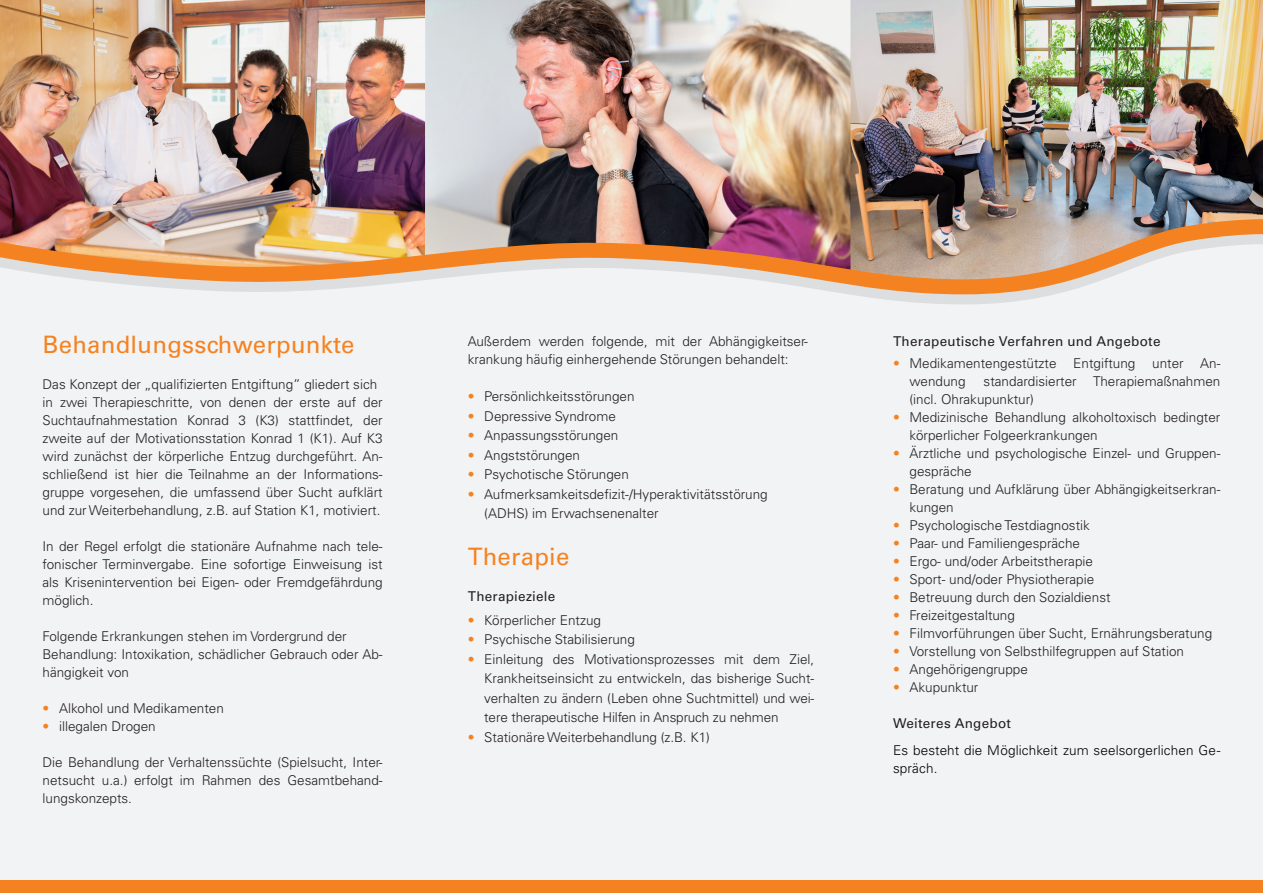
<style>
.page{position:relative;width:1263px;height:893px;background:#fff}
.page>*{position:absolute;margin:0;border:0;box-sizing:border-box;transform-origin:0 0}
.Überschschriften{font:24px "Univers LT Pro 55 Roman";letter-spacing:.01em;color:#f58220}
.Text{font:300 13.5px/18px "Univers LT Pro 45";color:#231f20}
.Fließtext{font:13.5px "Univers LT Pro 55 Roman";letter-spacing:.02em;color:#231f20}
.Fließtext-2{font:300 13.5px/18px "Univers LT Pro 45";letter-spacing:.01em;color:#000}
.s1{color:#f58220}
</style>
<div class="page">
<div style="left:0;top:233px;width:1263px;height:648px;background:#f2f3f4"></div>
<img style="left:0;top:0;width:425px;height:213px">
<img style="left:425px;top:0;width:425px;height:213px">
<img style="left:850px;top:0;width:413px;height:213px">
<img style="left:0;top:213px;width:1263px;height:89px">
<div style="left:0;top:881px;width:1263px;height:12px;background:#f58220"></div>
<p class="Überschschriften" style="left:43px;top:328px;width:314px">Behandlungsschwerpunkte</p>
<p class="Text" style="left:43px;top:375px;width:336px">Das Konzept der „qualifizierten Entgiftung” gliedert sich</p>
<p class="Text" style="left:43px;top:393px;width:342px;text-align:justify">in zwei Therapieschritte, von denen der erste auf der Suchtaufnahmestation Konrad 3 (K3) stattfindet, der zweite auf der Motivationsstation Konrad 1 (K1). Auf K3 wird zunächst der körperliche Entzug durchgeführt. An&shy;schließend ist hier die Teilnahme an der Informations&shy;gruppe vorgesehen, die umfassend über Sucht aufklärt und zur Weiterbehandlung, z.B. auf Station K1, motiviert.</p>
<p class="Text" style="left:43px;top:537px;width:342px;text-align:justify">In der Regel erfolgt die stationäre Aufnahme nach tele&shy;fonischer Terminvergabe. Eine sofortige Einweisung ist als Krisenintervention bei Eigen- oder Fremdgefährdung möglich.</p>
<p class="Text" style="left:43px;top:627px;width:306px">Folgende Erkrankungen stehen im Vordergrund der</p>
<p class="Text" style="left:43px;top:645px;width:342px">Behandlung: Intoxikation, schädlicher Gebrauch oder Ab&shy;hängigkeit von</p>
<p class="Text" style="left:43px;top:699px;width:183px"><span class="s1">•</span> Alkohol und Medikamenten</p>
<p class="Text" style="left:43px;top:717px;width:115px"><span class="s1">•</span> illegalen Drogen</p>
<p class="Text" style="left:43px;top:753px;width:342px;text-align:justify">Die Behandlung der Verhaltenssüchte (Spielsucht, Inter&shy;netsucht u.a.) erfolgt im Rahmen des Gesamtbehand&shy;lungskonzepts.</p>
<p class="Text" style="left:468px;top:332px;width:342px">Außerdem werden folgende, mit der Abhängigkeitser&shy;krankung häufig einhergehende Störungen behandelt:</p>
<p class="Text" style="left:468px;top:387px;width:168px"><span class="s1">•</span> Persönlichkeitsstörungen</p>
<p class="Text" style="left:468px;top:407px;width:150px"><span class="s1">•</span> Depressive Syndrome</p>
<p class="Text" style="left:468px;top:426px;width:152px"><span class="s1">•</span> Anpassungsstörungen</p>
<p class="Text" style="left:468px;top:446px;width:114px"><span class="s1">•</span> Angststörungen</p>
<p class="Text" style="left:468px;top:465px;width:163px"><span class="s1">•</span> Psychotische Störungen</p>
<p class="Text" style="left:468px;top:485px;width:301px"><span class="s1">•</span> Aufmerksamkeitsdefizit-/Hyperaktivitätsstörung</p>
<p class="Text" style="left:484px;top:504px;width:176px">(ADHS) im Erwachsenenalter</p>
<p class="Überschschriften" style="left:468px;top:540px;width:103px">Therapie</p>
<p class="Fließtext" style="left:468px;top:587px;width:89px">Therapieziele</p>
<p class="Text" style="left:468px;top:611px;width:135px"><span class="s1">•</span> Körperlicher Entzug</p>
<p class="Text" style="left:468px;top:630px;width:169px"><span class="s1">•</span> Psychische Stabilisierung</p>
<p class="Text" style="left:484px;top:649px;width:332px;line-height:19.5px;text-align:justify;text-indent:-16px"><span class="s1">•</span> Einleitung des Motivationsprozesses mit dem Ziel, Krankheitseinsicht zu entwickeln, das bisherige Sucht&shy;verhalten zu ändern (Leben ohne Suchtmittel) und wei&shy;tere therapeutische Hilfen in Anspruch zu nehmen</p>
<p class="Text" style="left:468px;top:728px;width:244px"><span class="s1">•</span> Stationäre Weiterbehandlung (z.B. K1)</p>
<p class="Fließtext" style="left:893px;top:332px;width:269px">Therapeutische Verfahren und Angebote</p>
<p class="Text" style="left:909px;top:354px;width:312px;text-indent:-16px"><span class="s1">•</span> Medikamentengestützte Entgiftung unter An&shy;wendung</p>
<p class="Text" style="left:909px;top:372px;width:312px;text-indent:74px">standardisierter Therapiemaßnahmen (incl. Ohrakupunktur)</p>
<p class="Text" style="left:909px;top:408px;width:312px;text-indent:-16px"><span class="s1">•</span> Medizinische Behandlung alkoholtoxisch bedingter körperlicher Folgeerkrankungen</p>
<p class="Text" style="left:909px;top:444px;width:312px;text-indent:-16px"><span class="s1">•</span> Ärztliche und psychologische Einzel- und Gruppen&shy;gespräche</p>
<p class="Text" style="left:909px;top:480px;width:312px;text-indent:-16px"><span class="s1">•</span> Beratung und Aufklärung über Abhängigkeitserkran&shy;kungen</p>
<p class="Text" style="left:893px;top:516px;width:198px"><span class="s1">•</span> Psychologische Testdiagnostik</p>
<p class="Text" style="left:893px;top:534px;width:189px"><span class="s1">•</span> Paar- und Familiengespräche</p>
<p class="Text" style="left:893px;top:552px;width:201px"><span class="s1">•</span> Ergo- und/oder Arbeitstherapie</p>
<p class="Text" style="left:893px;top:570px;width:203px"><span class="s1">•</span> Sport- und/oder Physiotherapie</p>
<p class="Text" style="left:893px;top:588px;width:219px"><span class="s1">•</span> Betreuung durch den Sozialdienst</p>
<p class="Text" style="left:893px;top:606px;width:123px"><span class="s1">•</span> Freizeitgestaltung</p>
<p class="Text" style="left:893px;top:624px;width:321px"><span class="s1">•</span> Filmvorführungen über Sucht, Ernährungsberatung</p>
<p class="Text" style="left:893px;top:642px;width:293px"><span class="s1">•</span> Vorstellung von Selbsthilfegruppen auf Station</p>
<p class="Text" style="left:893px;top:660px;width:136px"><span class="s1">•</span> Angehörigengruppe</p>
<p class="Text" style="left:893px;top:678px;width:87px"><span class="s1">•</span> Akupunktur</p>
<p class="Fließtext" style="left:893px;top:714px;width:120px">Weiteres Angebot</p>
<p class="Fließtext-2" style="left:893px;top:741px;width:329px">Es besteht die Möglichkeit zum seelsorgerlichen Ge&shy;spräch.</p>
</div>
